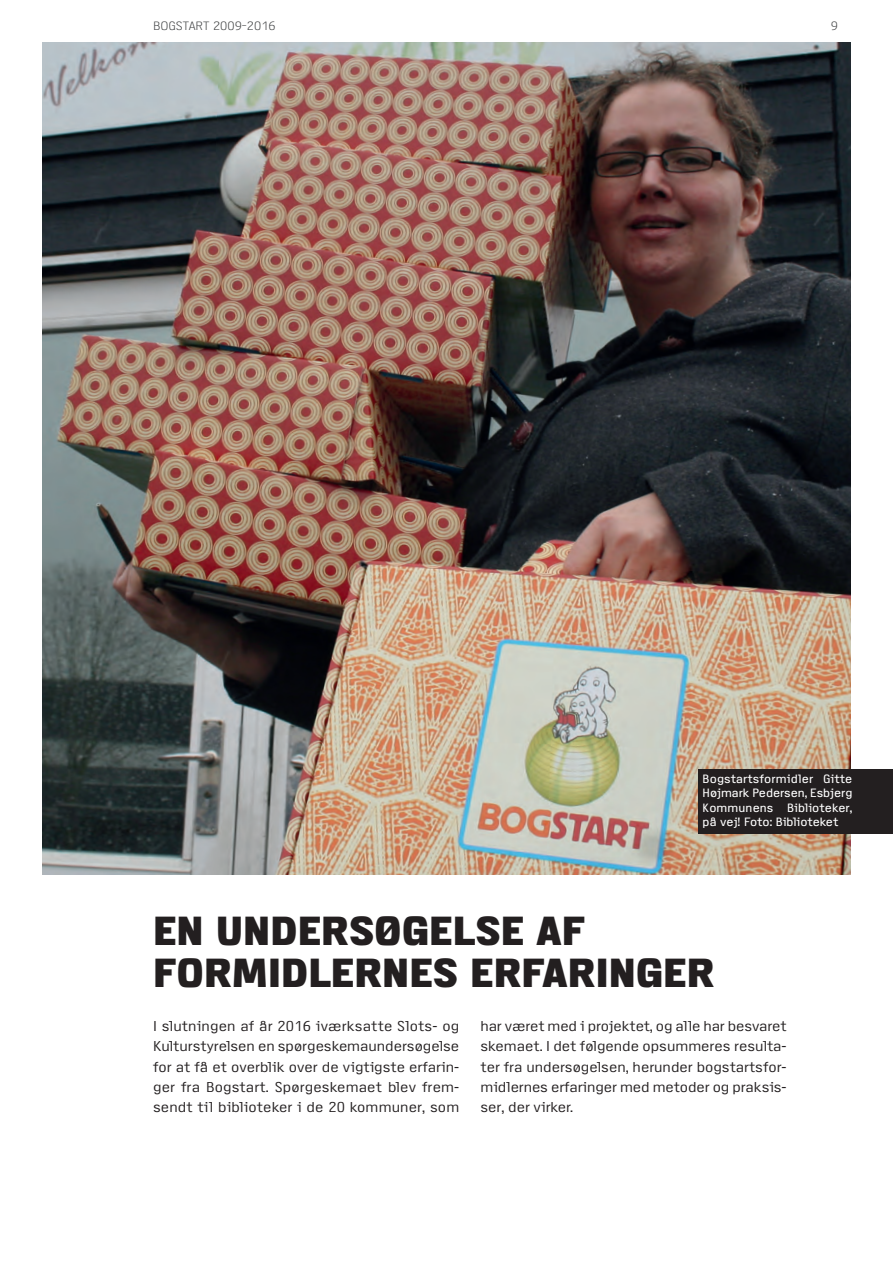
<style>
.page{position:relative;width:893px;height:1263px;background:#fff}
.page>*{position:absolute;margin:0;border:0;box-sizing:border-box;transform-origin:0 0}
.t1{font:800 40.5px/42px "Access";color:#231f20}
.t2{font:14.25px/20.2px "Access";color:#231f20;text-align:justify}
.t3{font:12px/14.4px "Access";color:#fff;text-align:justify}
.t4{font:300 12px "Access";color:#3b3d3e}
</style>
<div class="page">
<img style="left:43px;top:43px;width:807px;height:831px">
<div style="left:699px;top:769px;width:194px;height:65px;background:#231f20"></div>
<p class="t4" style="left:153px;top:21px;width:124px">BOGSTART 2009-2016</p>
<p class="t4" style="left:831px;top:21px;width:9px">9</p>
<p class="t3" style="left:703px;top:772px;width:151px">Bogstartsformidler Gitte Højmark Pedersen, Esbjerg Kommunens Biblioteker, på vej! Foto: Biblioteket</p>
<h1 class="t1" style="left:153px;top:913px;width:563px">EN UNDERSØGELSE AF<br>FORMIDLERNES ERFARINGER</h1>
<p class="t2" style="left:153px;top:1017px;width:308px">I slutningen af år 2016 iværksatte Slots- og Kulturstyrelsen en spørgeskemaundersøgelse for at få et overblik over de vigtigste erfarin&shy;ger fra Bogstart. Spørgeskemaet blev frem&shy;sendt til biblioteker i de 20 kommuner, som</p>
<p class="t2" style="left:480px;top:1017px;width:308px">har været med i projektet, og alle har besvaret skemaet. I det følgende opsummeres resulta&shy;ter fra undersøgelsen, herunder bogstartsfor&shy;midlernes erfaringer med metoder og praksis&shy;ser, der virker.</p>
</div>
